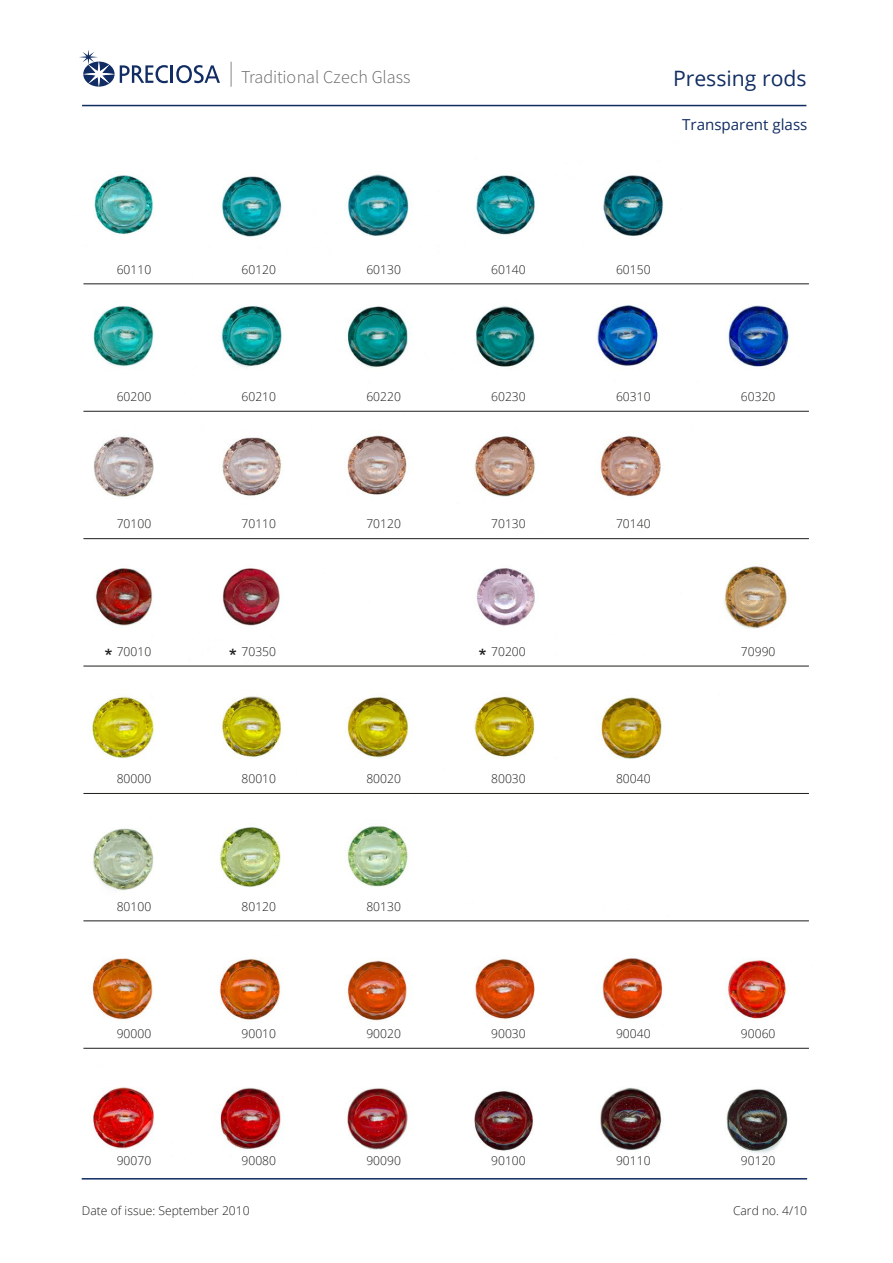
<style>
.page{position:relative;width:893px;height:1263px;background:#fff}
.page>*{position:absolute;margin:0;border:0;box-sizing:border-box;transform-origin:0 0}
.t1{font:21.15px "Open Sans";color:#112d62}
.t2{font:21.15px "Arial";color:#1d1d1b}
.t3{font:300 18.15px "Source Sans Pro";color:#676767}
.t4{font:15.15px "Open Sans";color:#112d62}
.t5{font:300 12.15px "Open Sans";color:#1d1d1b}
.t6{font:300 12.15px "Open Sans";color:#1e1e1c}
</style>
<div class="page">
<img style="left:81px;top:61px;width:728px;height:1119px">
<hr style="left:82px;top:1178px;width:725px;height:1px;background:#112d62">
<hr style="left:82px;top:105px;width:724px;height:1px;background:#112d62">
<svg style="left:231px;top:62px;width:1px;height:25px"></svg>
<svg style="left:79px;top:50px;width:141px;height:37px"></svg>
<hr style="left:83px;top:284px;width:726px;height:1px;background:#1d1d1b">
<hr style="left:83px;top:411px;width:726px;height:1px;background:#1d1d1b">
<hr style="left:83px;top:538px;width:726px;height:1px;background:#1d1d1b">
<hr style="left:83px;top:666px;width:726px;height:1px;background:#1d1d1b">
<hr style="left:83px;top:793px;width:726px;height:1px;background:#1d1d1b">
<hr style="left:83px;top:920px;width:726px;height:1px;background:#1d1d1b">
<hr style="left:83px;top:1048px;width:726px;height:1px;background:#1d1d1b">
<h2 class="t3" style="left:241px;top:66px;width:171px">Traditional Czech Glass</h2>
<h1 class="t1" style="left:673px;top:63px;width:135px">Pressing rods</h1>
<p class="t4" style="left:682px;top:114px;width:127px">Transparent glass</p>
<p class="t5" style="left:117px;top:261px;width:36px">60110</p>
<p class="t5" style="left:242px;top:261px;width:36px">60120</p>
<p class="t5" style="left:366px;top:261px;width:36px">60130</p>
<p class="t5" style="left:491px;top:261px;width:36px">60140</p>
<p class="t5" style="left:616px;top:261px;width:36px">60150</p>
<p class="t5" style="left:117px;top:388px;width:36px">60200</p>
<p class="t5" style="left:242px;top:388px;width:36px">60210</p>
<p class="t5" style="left:366px;top:388px;width:36px">60220</p>
<p class="t5" style="left:491px;top:388px;width:36px">60230</p>
<p class="t5" style="left:616px;top:388px;width:36px">60310</p>
<p class="t5" style="left:741px;top:388px;width:36px">60320</p>
<p class="t5" style="left:117px;top:516px;width:36px">70100</p>
<p class="t5" style="left:242px;top:516px;width:36px">70110</p>
<p class="t5" style="left:366px;top:516px;width:36px">70120</p>
<p class="t5" style="left:491px;top:516px;width:36px">70130</p>
<p class="t5" style="left:616px;top:516px;width:36px">70140</p>
<p class="t5" style="left:117px;top:643px;width:36px">70010</p>
<p class="t5" style="left:242px;top:643px;width:36px">70350</p>
<p class="t5" style="left:491px;top:643px;width:36px">70200</p>
<h1 class="t2" style="left:105px;top:643px;width:10px">*</h1>
<h1 class="t2" style="left:229px;top:643px;width:10px">*</h1>
<h1 class="t2" style="left:478px;top:643px;width:10px">*</h1>
<p class="t5" style="left:741px;top:643px;width:36px">70990</p>
<p class="t5" style="left:117px;top:770px;width:36px">80000</p>
<p class="t5" style="left:242px;top:770px;width:36px">80010</p>
<p class="t5" style="left:366px;top:770px;width:36px">80020</p>
<p class="t5" style="left:491px;top:770px;width:36px">80030</p>
<p class="t5" style="left:616px;top:770px;width:36px">80040</p>
<p class="t5" style="left:117px;top:898px;width:36px">80100</p>
<p class="t5" style="left:242px;top:898px;width:36px">80120</p>
<p class="t5" style="left:366px;top:898px;width:36px">80130</p>
<p class="t5" style="left:117px;top:1025px;width:36px">90000</p>
<p class="t5" style="left:242px;top:1025px;width:36px">90010</p>
<p class="t5" style="left:366px;top:1025px;width:36px">90020</p>
<p class="t5" style="left:491px;top:1025px;width:36px">90030</p>
<p class="t5" style="left:616px;top:1025px;width:36px">90040</p>
<p class="t5" style="left:741px;top:1025px;width:36px">90060</p>
<p class="t5" style="left:117px;top:1152px;width:36px">90070</p>
<p class="t5" style="left:242px;top:1152px;width:36px">90080</p>
<p class="t5" style="left:366px;top:1153px;width:36px">90090</p>
<p class="t5" style="left:491px;top:1153px;width:36px">90100</p>
<p class="t5" style="left:616px;top:1153px;width:36px">90110</p>
<p class="t5" style="left:741px;top:1153px;width:36px">90120</p>
<p class="t6" style="left:82px;top:1202px;width:169px">Date of issue: September 2010</p>
<p class="t5" style="left:733px;top:1202px;width:76px">Card no. 4/10</p>
</div>
